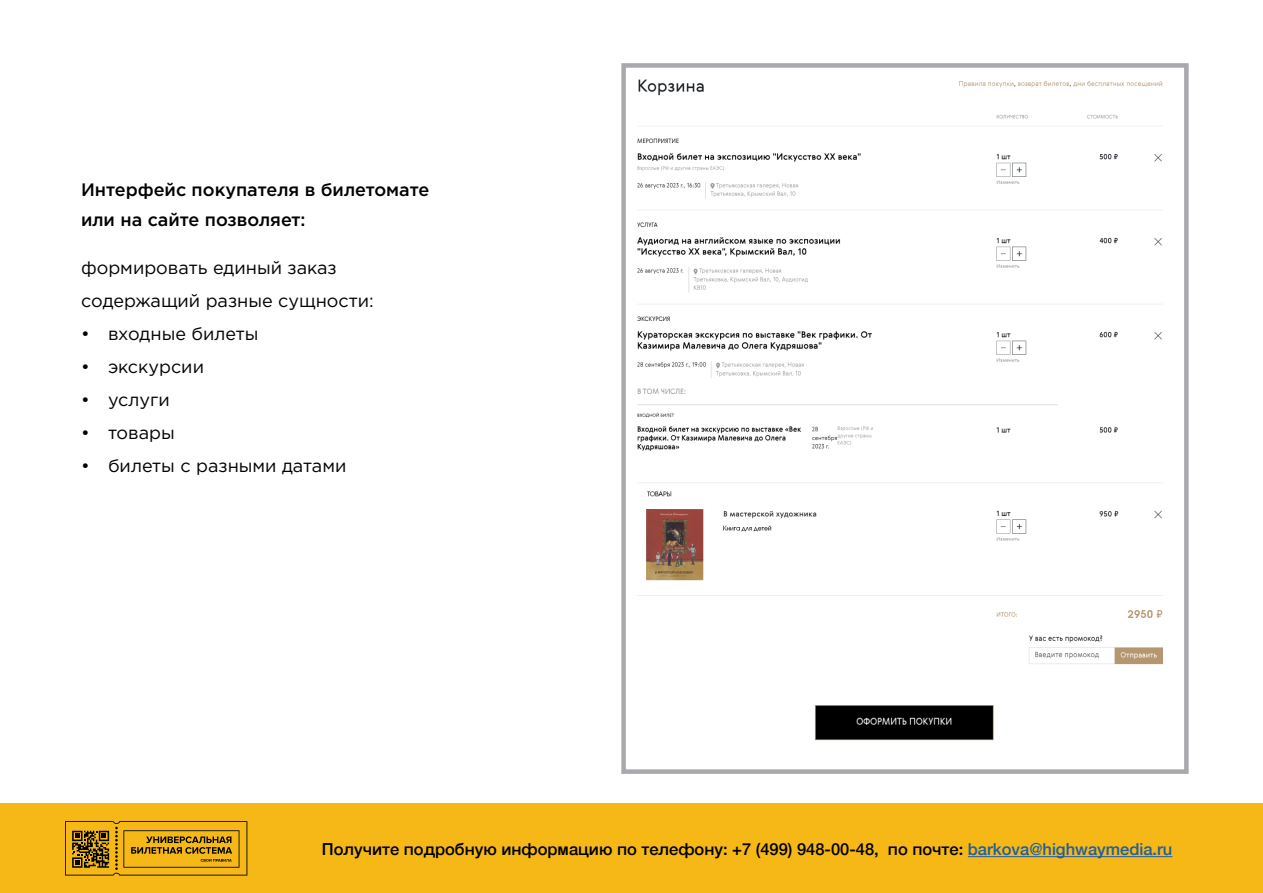
<style>
.page{position:relative;width:1263px;height:893px;background:#fff}
.page>*{position:absolute;margin:0;border:0;box-sizing:border-box;transform-origin:0 0}
.t1{font:18px/33px "Gotham Pro";color:#000}
.t2{font:500 18px/30px "Gotham Pro";color:#000}
.t3{font:500 16.5px "Helvetica Neue";color:#000}
.s1{color:#215e9e}
</style>
<div class="page">
<div style="left:0;top:804px;width:1263px;height:89px;background:#f5b817"></div>
<hr style="left:968px;top:856px;width:204px;height:1px;background:#215e9e">
<svg style="left:65px;top:821px;width:182px;height:54px"></svg>
<svg style="left:621px;top:63px;width:568px;height:711px"></svg>
<p class="t2" style="left:81px;top:174px;width:350px">Интерфейс покупателя в билетомате или на сайте позволяет:</p>
<p class="t1" style="left:81px;top:251px;width:294px">формировать единый заказ содержащий разные сущности:</p>
<p class="t1" style="left:81px;top:317px;width:179px">• входные билеты</p>
<p class="t1" style="left:81px;top:350px;width:125px">• экскурсии</p>
<p class="t1" style="left:81px;top:383px;width:90px">• услуги</p>
<p class="t1" style="left:81px;top:416px;width:95px">• товары</p>
<p class="t1" style="left:81px;top:449px;width:267px">• билеты с разными датами</p>
<p class="t3" style="left:322px;top:836px;width:852px">Получите подробную информацию по телефону: +7 (499) 948-00-48, по почте: <span class="s1">barkova@highwaymedia.ru</span></p>
</div>
